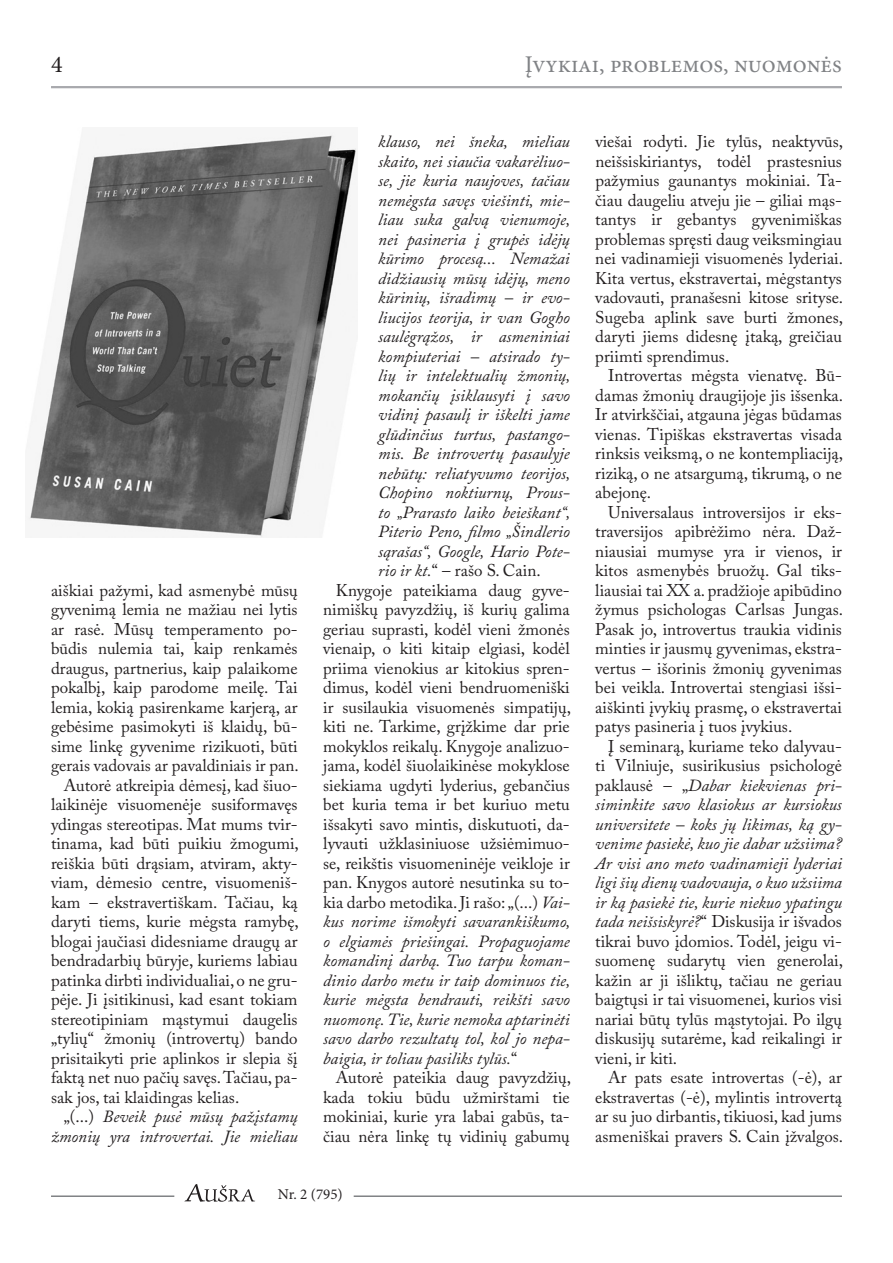
<style>
.page{position:relative;width:893px;height:1263px;background:#fff}
.page>*{position:absolute;margin:0;border:0;box-sizing:border-box;transform-origin:0 0}
.t1{font:24px "Minion Pro";color:#808285}
.t2{font:24px "Minion Pro";color:#231f20}
.t3{font:16.95px/19.5px "Adobe Caslon Pro";color:#231f20;text-align:justify}
.t4{font:italic 16.95px "Adobe Caslon Pro";color:#231f20}
.t5{font:16.95px "Adobe Caslon Pro";letter-spacing:-.025em;color:#231f20}
.t6{font:15px "Minion Pro";color:#231f20}
.s1{font-style:normal}
.s2{font-style:italic}
</style>
<div class="page">
<svg style="left:184px;top:1184px;width:71px;height:18px"></svg>
<hr style="left:51px;top:86px;width:791px;height:2px;background:#a8a9ad">
<hr style="left:51px;top:1195px;width:123px;height:2px;background:#808285">
<hr style="left:354px;top:1195px;width:488px;height:2px;background:#808285">
<img style="left:27px;top:132px;width:329px;height:405px">
<h1 class="t2" style="left:51px;top:48px;width:13px">4</h1>
<h1 class="t1" style="left:525px;top:48px;width:319px">Įvykiai, problemos, nuomonės</h1>
<p class="t3" style="left:51px;top:580px;width:248px">aiškiai pažymi, kad asmenybė mūsų</p>
<p class="t3" style="left:51px;top:599px;width:248px">gyvenimą lemia ne mažiau nei lytis</p>
<p class="t3" style="left:51px;top:619px;width:248px">ar rasė. Mūsų temperamento po-</p>
<p class="t3" style="left:51px;top:638px;width:248px">būdis nulemia tai, kaip renkamės</p>
<p class="t3" style="left:51px;top:658px;width:248px">draugus, partnerius, kaip palaikome</p>
<p class="t3" style="left:51px;top:677px;width:248px">pokalbį, kaip parodome meilę. Tai</p>
<p class="t5" style="left:51px;top:697px;width:248px">lemia, kokią pasirenkame karjerą, ar</p>
<p class="t3" style="left:51px;top:716px;width:248px">gebėsime pasimokyti iš klaidų, bū-</p>
<p class="t3" style="left:51px;top:736px;width:248px">sime linkę gyvenime rizikuoti, būti</p>
<p class="t3" style="left:51px;top:755px;width:249px">gerais vadovais ar pavaldiniais ir pan.</p>
<p class="t3" style="left:64px;top:775px;width:235px">Autorė atkreipia dėmesį, kad šiuo-</p>
<p class="t3" style="left:51px;top:794px;width:248px">laikinėje visuomenėje susiformavęs</p>
<p class="t3" style="left:51px;top:814px;width:248px">ydingas stereotipas. Mat mums tvir-</p>
<p class="t3" style="left:51px;top:833px;width:249px">tinama, kad būti puikiu žmogumi,</p>
<p class="t3" style="left:51px;top:853px;width:248px">reiškia būti drąsiam, atviram, akty-</p>
<p class="t3" style="left:51px;top:872px;width:248px">viam, dėmesio centre, visuomeniš-</p>
<p class="t3" style="left:51px;top:892px;width:248px">kam – ekstravertiškam. Tačiau, ką</p>
<p class="t3" style="left:51px;top:911px;width:249px">daryti tiems, kurie mėgsta ramybę,</p>
<p class="t3" style="left:51px;top:931px;width:248px">blogai jaučiasi didesniame draugų ar</p>
<p class="t3" style="left:51px;top:950px;width:248px">bendradarbių būryje, kuriems labiau</p>
<p class="t3" style="left:51px;top:970px;width:248px">patinka dirbti individualiai, o ne gru-</p>
<p class="t3" style="left:51px;top:989px;width:248px">pėje. Ji įsitikinusi, kad esant tokiam</p>
<p class="t3" style="left:51px;top:1009px;width:248px">stereotipiniam mąstymui daugelis</p>
<p class="t3" style="left:51px;top:1028px;width:248px">„tylių“ žmonių (introvertų) bando</p>
<p class="t3" style="left:51px;top:1048px;width:248px">prisitaikyti prie aplinkos ir slepia šį</p>
<p class="t3" style="left:51px;top:1067px;width:248px">faktą net nuo pačių savęs. Tačiau, pa-</p>
<p class="t3" style="left:51px;top:1087px;width:190px">sak jos, tai klaidingas kelias.</p>
<p class="t4" style="left:64px;top:1106px;width:235px"><span class="s1">„(...)</span> Beveik pusė mūsų pažįstamų</p>
<p class="t4" style="left:51px;top:1126px;width:248px">žmonių yra introvertai. Jie mieliau</p>
<p class="t4" style="left:378px;top:131px;width:193px">klauso, nei šneka, mieliau</p>
<p class="t4" style="left:378px;top:151px;width:193px">skaito, nei siaučia vakarėliuo-</p>
<p class="t4" style="left:378px;top:170px;width:193px">se, jie kuria naujoves, tačiau</p>
<p class="t4" style="left:378px;top:190px;width:193px">nemėgsta savęs viešinti, mie-</p>
<p class="t4" style="left:378px;top:209px;width:193px">liau suka galvą vienumoje,</p>
<p class="t4" style="left:378px;top:229px;width:193px">nei pasineria į grupės idėjų</p>
<p class="t4" style="left:378px;top:248px;width:193px">kūrimo procesą... Nemažai</p>
<p class="t4" style="left:378px;top:268px;width:193px">didžiausių mūsų idėjų, meno</p>
<p class="t4" style="left:378px;top:287px;width:193px">kūrinių, išradimų – ir evo-</p>
<p class="t4" style="left:378px;top:307px;width:193px">liucijos teorija, ir van Gogho</p>
<p class="t4" style="left:378px;top:326px;width:193px">saulėgrąžos, ir asmeniniai</p>
<p class="t4" style="left:378px;top:346px;width:193px">kompiuteriai – atsirado ty-</p>
<p class="t4" style="left:378px;top:365px;width:194px">lių ir intelektualių žmonių,</p>
<p class="t4" style="left:378px;top:385px;width:193px">mokančių įsiklausyti į savo</p>
<p class="t4" style="left:378px;top:404px;width:193px">vidinį pasaulį ir iškelti jame</p>
<p class="t4" style="left:378px;top:424px;width:193px">glūdinčius turtus, pastango-</p>
<p class="t4" style="left:378px;top:443px;width:193px">mis. Be introvertų pasaulyje</p>
<p class="t4" style="left:378px;top:463px;width:194px">nebūtų: reliatyvumo teorijos,</p>
<p class="t4" style="left:378px;top:482px;width:193px">Chopino noktiurnų, Prous-</p>
<p class="t4" style="left:378px;top:502px;width:194px">to „Prarasto laiko beieškant“,</p>
<p class="t4" style="left:378px;top:521px;width:193px">Piterio Peno, filmo „Šindlerio</p>
<p class="t4" style="left:378px;top:541px;width:193px">sąrašas“, Google, Hario Pote-</p>
<p class="t3" style="left:378px;top:560px;width:164px"><span class="s2">rio ir kt.</span>“ – rašo S. Cain.</p>
<p class="t3" style="left:336px;top:580px;width:235px">Knygoje pateikiama daug gyve-</p>
<p class="t3" style="left:323px;top:599px;width:248px">nimiškų pavyzdžių, iš kurių galima</p>
<p class="t3" style="left:323px;top:619px;width:248px">geriau suprasti, kodėl vieni žmonės</p>
<p class="t3" style="left:323px;top:638px;width:248px">vienaip, o kiti kitaip elgiasi, kodėl</p>
<p class="t3" style="left:323px;top:658px;width:248px">priima vienokius ar kitokius spren-</p>
<p class="t3" style="left:323px;top:677px;width:248px">dimus, kodėl vieni bendruomeniški</p>
<p class="t3" style="left:323px;top:697px;width:249px">ir susilaukia visuomenės simpatijų,</p>
<p class="t5" style="left:323px;top:716px;width:248px">kiti ne. Tarkime, grįžkime dar prie</p>
<p class="t3" style="left:323px;top:736px;width:248px">mokyklos reikalų. Knygoje analizuo-</p>
<p class="t3" style="left:323px;top:755px;width:248px">jama, kodėl šiuolaikinėse mokyklose</p>
<p class="t3" style="left:323px;top:775px;width:248px">siekiama ugdyti lyderius, gebančius</p>
<p class="t3" style="left:323px;top:794px;width:248px">bet kuria tema ir bet kuriuo metu</p>
<p class="t3" style="left:323px;top:814px;width:248px">išsakyti savo mintis, diskutuoti, da-</p>
<p class="t3" style="left:323px;top:833px;width:248px">lyvauti užklasiniuose užsiėmimuo-</p>
<p class="t3" style="left:323px;top:853px;width:248px">se, reikštis visuomeninėje veikloje ir</p>
<p class="t3" style="left:323px;top:872px;width:248px">pan. Knygos autorė nesutinka su to-</p>
<p class="t3" style="left:323px;top:892px;width:248px">kia darbo metodika. Ji rašo: „(...) <span class="s2">Vai-</span></p>
<p class="t4" style="left:323px;top:911px;width:249px">kus norime išmokyti savarankiškumo,</p>
<p class="t4" style="left:323px;top:931px;width:248px">o elgiamės priešingai. Propaguojame</p>
<p class="t4" style="left:323px;top:950px;width:248px">komandinį darbą. Tuo tarpu koman-</p>
<p class="t4" style="left:323px;top:970px;width:249px">dinio darbo metu ir taip dominuos tie,</p>
<p class="t4" style="left:323px;top:989px;width:248px">kurie mėgsta bendrauti, reikšti savo</p>
<p class="t4" style="left:323px;top:1009px;width:248px">nuomonę. Tie, kurie nemoka aptarinėti</p>
<p class="t4" style="left:323px;top:1028px;width:248px">savo darbo rezultatų tol, kol jo nepa-</p>
<p class="t4" style="left:323px;top:1048px;width:195px">baigia, ir toliau pasiliks tylūs.<span class="s1">“</span></p>
<p class="t3" style="left:336px;top:1067px;width:237px">Autorė pateikia daug pavyzdžių,</p>
<p class="t3" style="left:323px;top:1087px;width:248px">kada tokiu būdu užmirštami tie</p>
<p class="t3" style="left:323px;top:1106px;width:248px">mokiniai, kurie yra labai gabūs, ta-</p>
<p class="t3" style="left:323px;top:1126px;width:248px">čiau nėra linkę tų vidinių gabumų</p>
<p class="t6" style="left:278px;top:1184px;width:66px">Nr. 2 (795)</p>
<p class="t3" style="left:595px;top:131px;width:249px">viešai rodyti. Jie tylūs, neaktyvūs, neišsiskiriantys, todėl prastesnius pažymius gaunantys mokiniai. Ta&shy;čiau daugeliu atveju jie – giliai mąs&shy;tantys ir gebantys gyvenimiškas problemas spręsti daug veiksmingiau nei vadinamieji visuomenės lyderiai.<br>Kita vertus, ekstravertai, mėgstantys vadovauti, pranašesni kitose srityse.<br>Sugeba aplink save burti žmones, daryti jiems didesnę įtaką, greičiau priimti sprendimus.</p>
<p class="t3" style="left:595px;top:365px;width:249px;text-indent:13px">Introvertas mėgsta vienatvę. Bū&shy;damas žmonių draugijoje jis išsenka.<br>Ir atvirkščiai, atgauna jėgas būdamas vienas. Tipiškas ekstravertas visada rinksis veiksmą, o ne kontempliaciją, riziką, o ne atsargumą, tikrumą, o ne abejonę.</p>
<p class="t3" style="left:595px;top:502px;width:249px;text-indent:13px">Universalaus introversijos ir eks&shy;traversijos apibrėžimo nėra. Daž&shy;niausiai mumyse yra ir vienos, ir kitos asmenybės bruožų. Gal tiks&shy;liausiai tai XX a. pradžioje apibūdino žymus psichologas Carlsas Jungas.<br>Pasak jo, introvertus traukia vidinis minties ir jausmų gyvenimas, ekstra&shy;vertus – išorinis žmonių gyvenimas bei veikla. Introvertai stengiasi išsi&shy;aiškinti įvykių prasmę, o ekstravertai patys pasineria į tuos įvykius.</p>
<p class="t3" style="left:595px;top:736px;width:249px;text-indent:13px">Į seminarą, kuriame teko dalyvau&shy;ti Vilniuje, susirikusius psichologė paklausė – „<span class="s2">Dabar kiekvienas pri&shy;siminkite savo klasiokus ar kursiokus universitete – koks jų likimas, ką gy&shy;venime pasiekė, kuo jie dabar užsiima?<br>Ar visi ano meto vadinamieji lyderiai ligi šių dienų vadovauja, o kuo užsiima ir ką pasiekė tie, kurie niekuo ypatingu tada neišsiskyrė?</span>“ Diskusija ir išvados tikrai buvo įdomios. Todėl, jeigu vi&shy;suomenę sudarytų vien generolai, kažin ar ji išliktų, tačiau ne geriau baigtųsi ir tai visuomenei, kurios visi nariai būtų tylūs mąstytojai. Po ilgų diskusijų sutarėme, kad reikalingi ir vieni, ir kiti.</p>
<p class="t3" style="left:595px;top:1067px;width:249px;text-indent:13px">Ar pats esate introvertas (-ė), ar ekstravertas (-ė), mylintis introvertą ar su juo dirbantis, tikiuosi, kad jums asmeniškai pravers S. Cain įžvalgos.</p>
</div>
